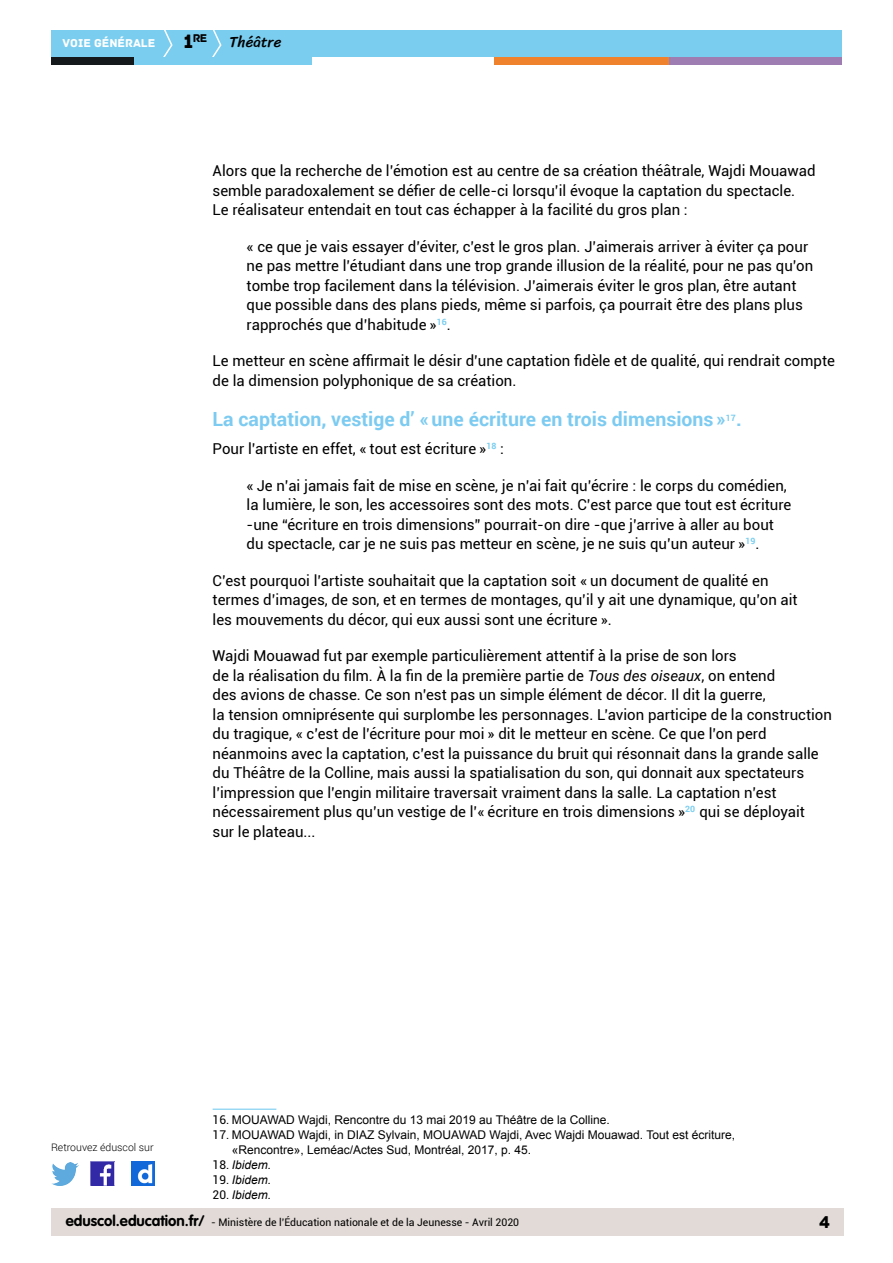
<style>
.page{position:relative;width:893px;height:1263px;background:#fff}
.page>*{position:absolute;margin:0;border:0;box-sizing:border-box;transform-origin:0 0}
.t1{font:700 19.5px "Roboto";color:#7dcbf1}
.t2{font:18px "Archive";color:#000}
.t3{font:15px/19.5px "Roboto";color:#000}
.t4{font:15px "Sriracha";color:#000}
.t5{font:12px/15px "Arial";color:#000}
.t6{font:italic 12px "Arial";color:#000}
.t7{font:12px "Archive";color:#fff}
.t8{font:11.85px "Archive";color:#000}
.t9{font:10.5px "Roboto";color:#000}
.t10{font:300 10.5px "Roboto";color:#000}
.t11{font:700 8.7px "Roboto";color:#7acdef}
.s1{font-size:20.4px}
.s2{font-style:italic}
.s3{font-family:"Roboto"}
.s4{font-family:"Roboto";font-style:normal}
.s5{font-family:"VAG Rounded Std";font-weight:700;font-size:15px}
</style>
<div class="page">
<div style="left:51px;top:30px;width:791px;height:27px;background:#7acdef"></div>
<svg style="left:163px;top:30px;width:10px;height:27px"></svg>
<svg style="left:212px;top:30px;width:10px;height:27px"></svg>
<div style="left:133px;top:57px;width:179px;height:8px;background:#7acdef"></div>
<div style="left:51px;top:57px;width:82px;height:8px;background:#141a1c"></div>
<div style="left:667px;top:57px;width:175px;height:8px;background:#9e7db3"></div>
<div style="left:494px;top:57px;width:175px;height:8px;background:#ef822c"></div>
<div style="left:51px;top:1209px;width:792px;height:27px;background:#e1dad6"></div>
<img style="left:91px;top:1162px;width:23px;height:23px">
<img style="left:51px;top:1163px;width:28px;height:22px">
<img style="left:132px;top:1162px;width:22px;height:23px">
<hr style="left:213px;top:1108px;width:63px;height:2px;background:#7acdef">
<p class="t8" style="left:183px;top:31px;width:25px"><span class="s1">1</span>re</p>
<p class="t7" style="left:63px;top:36px;width:94px">VOIE GÉNÉRALE</p>
<p class="t4" style="left:230px;top:33px;width:53px">Théâtre</p>
<p class="t3" style="left:213px;top:160px;width:604px">Alors que la recherche de l’émotion est au centre de sa création théâtrale, Wajdi Mouawad semble paradoxalement se défier de celle-ci lorsqu’il évoque la captation du spectacle.<br>Le réalisateur entendait en tout cas échapper à la facilité du gros plan :</p>
<p class="t3" style="left:247px;top:236px;width:568px">« ce que je vais essayer d’éviter, c’est le gros plan. J’aimerais arriver à éviter ça pour ne pas mettre l’étudiant dans une trop grande illusion de la réalité, pour ne pas qu’on tombe trop facilement dans la télévision. J’aimerais éviter le gros plan, être autant que possible dans des plans pieds, même si parfois, ça pourrait être des plans plus rapprochés que d’habitude »<sup>16</sup>.</p>
<p class="t3" style="left:213px;top:350px;width:624px">Le metteur en scène affirmait le désir d’une captation fidèle et de qualité, qui rendrait compte de la dimension polyphonique de sa création.</p>
<h1 class="t1" style="left:213px;top:405px;width:515px">La captation, vestige d’ «une écriture en trois dimensions »</h1>
<p class="t11" style="left:726px;top:412px;width:12px">17</p>
<h1 class="t1" style="left:736px;top:405px;width:7px">.</h1>
<p class="t3" style="left:213px;top:438px;width:293px">Pour l’artiste en effet, « tout est écriture »<sup>18</sup> :</p>
<p class="t3" style="left:247px;top:475px;width:546px">« Je n’ai jamais fait de mise en scène, je n’ai fait qu’écrire : le corps du comédien, la lumière, le son, les accessoires sont des mots. C’est parce que tout est écriture -une “écriture en trois dimensions” pourrait-on dire -que j’arrive à aller au bout du spectacle, car je ne suis pas metteur en scène, je ne suis qu’un auteur »<sup>19</sup>.</p>
<p class="t3" style="left:213px;top:570px;width:587px">C’est pourquoi l’artiste souhaitait que la captation soit « un document de qualité en termes d’images, de son, et en termes de montages, qu’il y ait une dynamique, qu’on ait les mouvements du décor, qui eux aussi sont une écriture ».</p>
<p class="t3" style="left:213px;top:645px;width:621px">Wajdi Mouawad fut par exemple particulièrement attentif à la prise de son lors<br>de la réalisation du film. À la fin de la première partie de <span class="s2">Tous des oiseaux</span>, on entend<br>des avions de chasse. Ce son n’est pas un simple élément de décor. Il dit la guerre,<br>la tension omniprésente qui surplombe les personnages. L’avion participe de la construction du tragique, « c’est de l’écriture pour moi » dit le metteur en scène. Ce que l’on perd néanmoins avec la captation, c’est la puissance du bruit qui résonnait dans la grande salle du Théâtre de la Colline, mais aussi la spatialisation du son, qui donnait aux spectateurs l’impression que l’engin militaire traversait vraiment dans la salle. La captation n’est nécessairement plus qu’un vestige de l’« écriture en trois dimensions »<sup>20</sup> qui se déployait<br>sur le plateau...</p>
<p class="t10" style="left:51px;top:1140px;width:104px">Retrouvez éduscol sur</p>
<p class="t5" style="left:213px;top:1112px;width:399px"><span class="s3">16.</span> MOUAWAD Wajdi, Rencontre du 13 mai 2019 au Théâtre de la Colline.</p>
<p class="t5" style="left:232px;top:1127px;width:505px;text-indent:-19px"><span class="s3">17.</span> MOUAWAD Wajdi, in DIAZ Sylvain, MOUAWAD Wajdi, Avec Wajdi Mouawad. Tout est écriture, «Rencontre», Leméac/Actes Sud, Montréal, 2017, p. 45.</p>
<p class="t6" style="left:213px;top:1157px;width:60px"><span class="s4">18.</span> Ibidem.</p>
<p class="t6" style="left:213px;top:1172px;width:60px"><span class="s4">19.</span> Ibidem.</p>
<p class="t6" style="left:213px;top:1187px;width:60px"><span class="s4">20.</span> Ibidem.</p>
<p class="t9" style="left:66px;top:1215px;width:455px"><span class="s5">eduscol.education.fr/</span> - Ministère de l’Éducation nationale et de la Jeunesse - Avril 2020</p>
<p class="t2" style="left:819px;top:1211px;width:13px">4</p>
</div>
